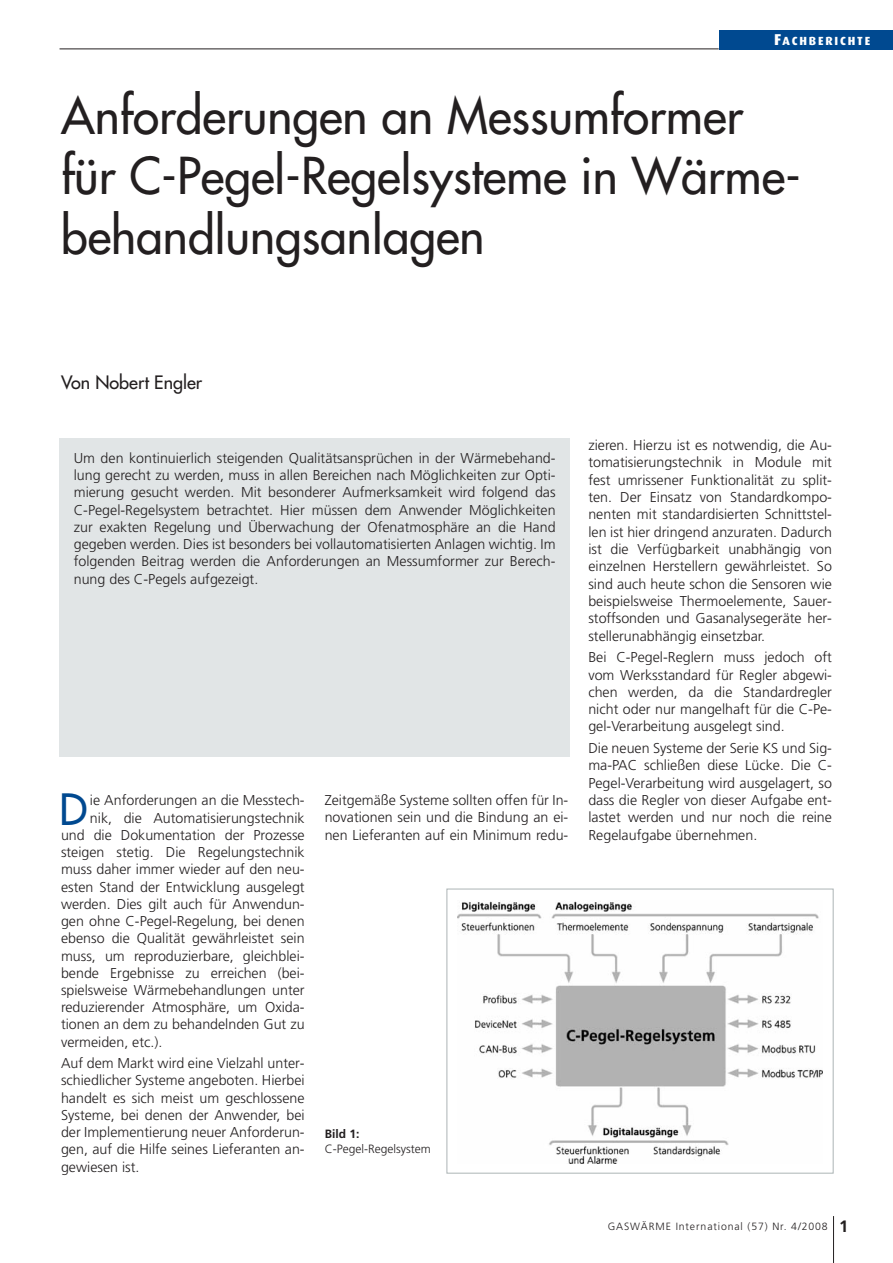
<style>
.page{position:relative;width:893px;height:1263px;background:#fff}
.page>*{position:absolute;margin:0;border:0;box-sizing:border-box;transform-origin:0 0}
.t1{font:49.5px/60px "Futura";color:#231f20}
.t2{font:42px "Futura";color:#004990}
.t3{font:18px "Futura";color:#231f20}
.t4{font:300 14.25px/17.4px "Frutiger";color:#231f20;text-align:justify}
.t5{font:300 12px "Frutiger";color:#231f20}
.t6{font:700 12px "Frutiger";color:#231f20}
.t7{font:800 11.85px "Dax";letter-spacing:.155em;color:#fff}
.t8{font:300 10.5px "Frutiger";letter-spacing:.085em;color:#231f20}
.s1{font-size:15.75px}
.s2{font-weight:700;font-size:16.5px}
</style>
<div class="page">
<hr style="left:833px;top:1216px;width:1px;height:47px;background:#231f20">
<div style="left:719px;top:30px;width:173px;height:19px;background:#004990"></div>
<hr style="left:60px;top:49px;width:659px;height:1px;background:#231f20">
<div style="left:60px;top:438px;width:510px;height:319px;background:#e1e5e6"></div>
<img style="left:458px;top:901px;width:365px;height:262px">
<div style="left:446px;top:889px;width:387px;height:285px;border:1px solid #acb4b5"></div>
<p class="t7" style="left:774px;top:36px;width:98px"><span class="s1">F</span>ACHBERICHTE</p>
<h1 class="t1" style="left:61px;top:89px;width:741px">Anforderungen an Messumformer für C-Pegel-Regelsysteme in Wärme&shy;behandlungsanlagen</h1>
<p class="t3" style="left:61px;top:374px;width:143px">Von Nobert Engler</p>
<p class="t4" style="left:74px;top:450px;width:483px">Um den kontinuierlich steigenden Qualitätsansprüchen in der Wärmebehand&shy;lung gerecht zu werden, muss in allen Bereichen nach Möglichkeiten zur Opti&shy;mierung gesucht werden. Mit besonderer Aufmerksamkeit wird folgend das C-Pegel-Regelsystem betrachtet. Hier müssen dem Anwender Möglichkeiten zur exakten Regelung und Überwachung der Ofenatmosphäre an die Hand gegeben werden. Dies ist besonders bei vollautomatisierten Anlagen wichtig. Im folgenden Beitrag werden die Anforderungen an Messumformer zur Berech&shy;nung des C-Pegels aufgezeigt.</p>
<h2 class="t2" style="left:60px;top:789px;width:29px">D</h2>
<p class="t4" style="left:90px;top:793px;width:216px">ie Anforderungen an die Messtech-</p>
<p class="t4" style="left:90px;top:810px;width:216px">nik, die Automatisierungstechnik</p>
<p class="t4" style="left:61px;top:827px;width:245px">und die Dokumentation der Prozesse</p>
<p class="t4" style="left:61px;top:844px;width:245px">steigen stetig. Die Regelungstechnik</p>
<p class="t4" style="left:61px;top:862px;width:245px">muss daher immer wieder auf den neu-</p>
<p class="t4" style="left:61px;top:879px;width:245px">esten Stand der Entwicklung ausgelegt</p>
<p class="t4" style="left:61px;top:896px;width:245px">werden. Dies gilt auch für Anwendun-</p>
<p class="t4" style="left:61px;top:913px;width:245px">gen ohne C-Pegel-Regelung, bei denen</p>
<p class="t4" style="left:61px;top:931px;width:245px">ebenso die Qualität gewährleistet sein</p>
<p class="t4" style="left:61px;top:948px;width:245px">muss, um reproduzierbare, gleichblei-</p>
<p class="t4" style="left:61px;top:965px;width:245px">bende Ergebnisse zu erreichen (bei-</p>
<p class="t4" style="left:61px;top:982px;width:245px">spielsweise Wärmebehandlungen unter</p>
<p class="t4" style="left:61px;top:1000px;width:245px">reduzierender Atmosphäre, um Oxida-</p>
<p class="t4" style="left:61px;top:1017px;width:245px">tionen an dem zu behandelnden Gut zu</p>
<p class="t4" style="left:61px;top:1034px;width:103px">vermeiden, etc.).</p>
<p class="t4" style="left:61px;top:1056px;width:245px">Auf dem Markt wird eine Vielzahl unter&shy;schiedlicher Systeme angeboten. Hierbei handelt es sich meist um geschlossene Systeme, bei denen der Anwender, bei der Implementierung neuer Anforderun&shy;gen, auf die Hilfe seines Lieferanten an&shy;gewiesen ist.</p>
<p class="t4" style="left:325px;top:793px;width:245px">Zeitgemäße Systeme sollten offen für In&shy;novationen sein und die Bindung an ei&shy;nen Lieferanten auf ein Minimum redu-</p>
<p class="t6" style="left:325px;top:1129px;width:36px">Bild 1:</p>
<p class="t5" style="left:325px;top:1144px;width:107px">C-Pegel-Regelsystem</p>
<p class="t4" style="left:588px;top:437px;width:245px">zieren. Hierzu ist es notwendig, die Au&shy;tomatisierungstechnik in Module mit fest umrissener Funktionalität zu split&shy;ten. Der Einsatz von Standardkompo&shy;nenten mit standardisierten Schnittstel&shy;len ist hier dringend anzuraten. Dadurch ist die Verfügbarkeit unabhängig von einzelnen Herstellern gewährleistet. So sind auch heute schon die Sensoren wie beispielsweise Thermoelemente, Sauer&shy;stoffsonden und Gasanalysegeräte her&shy;stellerunabhängig einsetzbar.</p>
<p class="t4" style="left:588px;top:650px;width:245px">Bei C-Pegel-Reglern muss jedoch oft vom Werksstandard für Regler abgewi&shy;chen werden, da die Standardregler nicht oder nur mangelhaft für die C-Pe&shy;gel-Verarbeitung ausgelegt sind.</p>
<p class="t4" style="left:588px;top:741px;width:245px">Die neuen Systeme der Serie KS und Sig&shy;ma-PAC schließen diese Lücke. Die C-Pegel-Verarbeitung wird ausgelagert, so dass die Regler von dieser Aufgabe ent&shy;lastet werden und nur noch die reine Regelaufgabe übernehmen.</p>
<p class="t8" style="left:608px;top:1222px;width:242px">GASWÄRME International (57) Nr. 4/2008 <span class="s2">1</span></p>
</div>
